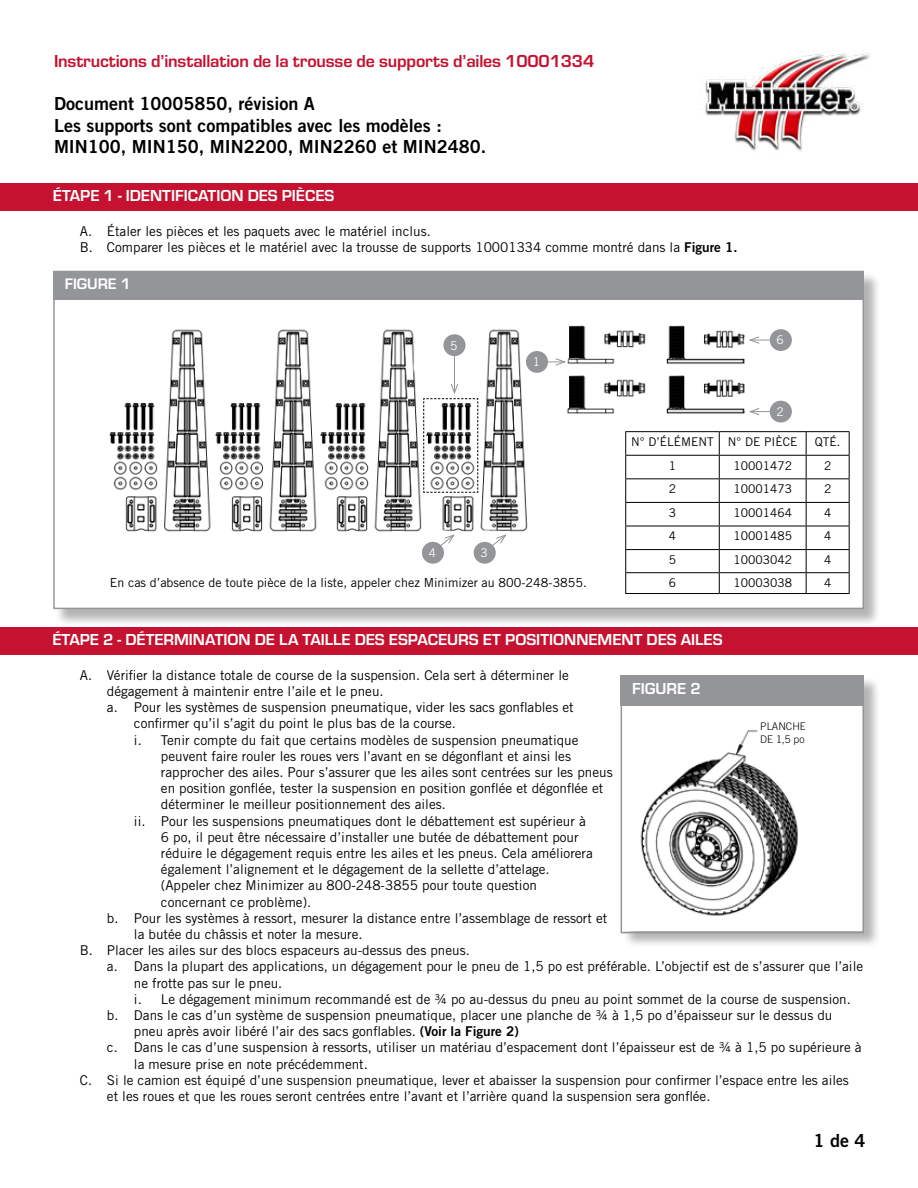
<style>
.page{position:relative;width:918px;height:1188px;background:#fff}
.page>*{position:absolute;margin:0;border:0;box-sizing:border-box;transform-origin:0 0}
.t1{font:18px/21.6px "Trade Gothic LT Std Bd 2";color:#000}
.t2{font:700 18px "Eurostile";letter-spacing:-.01em;color:#c41230}
.t3{font:700 16.5px "Eurostile";color:#fff}
.t4{font:700 15.9px "Eurostile";color:#fff}
.t5{font:13.5px/16.2px "Trade Gothic LT Std";color:#000}
.t6{font:12.45px "Trade Gothic LT Std";color:#000}
.t7{font:12px "Trade Gothic LT Std";color:#000}
.t8{font:12px "Trade Gothic LT Std";color:#fff}
.t9{font:300 10.5px/12.6px "Trade Gothic LT Std";color:#000}
.s1{font-family:"Trade Gothic LT Std Bd 2"}
</style>
<div class="page">
<div style="left:54px;top:271px;width:827px;height:355px;background:#000;opacity:.3"></div>
<div style="left:53px;top:271px;width:811px;height:338px;background:#fff;border:1px solid #939598"></div>
<div style="left:0;top:627px;width:918px;height:27px;background:#c41230"></div>
<div style="left:0;top:183px;width:918px;height:27px;background:#c41230"></div>
<img style="left:110px;top:325px;width:643px;height:216px">
<div style="left:53px;top:271px;width:811px;height:29px;background:#939598"></div>
<img style="left:703px;top:53px;width:168px;height:98px">
<hr style="left:625px;top:431px;width:94px;height:1px;background:#000">
<hr style="left:719px;top:431px;width:87px;height:1px;background:#000">
<hr style="left:806px;top:431px;width:44px;height:1px;background:#000">
<hr style="left:625px;top:455px;width:94px;height:1px;background:#000">
<hr style="left:719px;top:455px;width:87px;height:1px;background:#000">
<hr style="left:806px;top:455px;width:44px;height:1px;background:#000">
<hr style="left:625px;top:478px;width:94px;height:1px;background:#000">
<hr style="left:719px;top:478px;width:87px;height:1px;background:#000">
<hr style="left:806px;top:478px;width:44px;height:1px;background:#000">
<hr style="left:625px;top:502px;width:94px;height:1px;background:#000">
<hr style="left:719px;top:502px;width:87px;height:1px;background:#000">
<hr style="left:806px;top:502px;width:44px;height:1px;background:#000">
<hr style="left:625px;top:526px;width:94px;height:1px;background:#000">
<hr style="left:719px;top:526px;width:87px;height:1px;background:#000">
<hr style="left:806px;top:526px;width:44px;height:1px;background:#000">
<hr style="left:625px;top:549px;width:94px;height:1px;background:#000">
<hr style="left:719px;top:549px;width:87px;height:1px;background:#000">
<hr style="left:806px;top:549px;width:44px;height:1px;background:#000">
<hr style="left:625px;top:572px;width:94px;height:1px;background:#000">
<svg style="left:625px;top:432px;width:1px;height:161px"></svg>
<hr style="left:719px;top:572px;width:87px;height:1px;background:#000">
<svg style="left:719px;top:432px;width:1px;height:161px"></svg>
<hr style="left:806px;top:572px;width:44px;height:1px;background:#000">
<svg style="left:806px;top:432px;width:1px;height:161px"></svg>
<svg style="left:849px;top:432px;width:1px;height:161px"></svg>
<hr style="left:625px;top:593px;width:94px;height:1px;background:#000">
<hr style="left:719px;top:593px;width:87px;height:1px;background:#000">
<hr style="left:806px;top:593px;width:44px;height:1px;background:#000">
<div style="left:623px;top:677px;width:258px;height:271px;background:#000;opacity:.3"></div>
<div style="left:621px;top:675px;width:242px;height:256px;background:#fff"></div>
<div style="left:621px;top:675px;width:243px;height:30px;background:#939598"></div>
<div style="left:621px;top:678px;width:243px;height:255px;border:2px solid #939598"></div>
<img style="left:640px;top:730px;width:158px;height:186px">
<div style="left:422px;top:542px;width:22px;height:22px;background:#939598;border-radius:50%"></div>
<div style="left:474px;top:542px;width:22px;height:22px;background:#939598;border-radius:50%"></div>
<div style="left:443px;top:334px;width:23px;height:22px;background:#939598;border-radius:50%"></div>
<div style="left:526px;top:351px;width:22px;height:22px;background:#939598;border-radius:50%"></div>
<div style="left:770px;top:401px;width:22px;height:22px;background:#939598;border-radius:50%"></div>
<div style="left:770px;top:329px;width:22px;height:22px;background:#939598;border-radius:50%"></div>
<hr style="left:454px;top:354px;width:1px;height:39px;background:#939598">
<svg style="left:547px;top:358px;width:20px;height:8px"></svg>
<svg style="left:748px;top:407px;width:23px;height:9px"></svg>
<svg style="left:748px;top:336px;width:23px;height:8px"></svg>
<svg style="left:436px;top:534px;width:19px;height:16px"></svg>
<svg style="left:487px;top:534px;width:20px;height:16px"></svg>
<svg style="left:423px;top:383px;width:56px;height:110px"></svg>
<div style="left:760px;top:722px;width:82px;height:20px;background:#fff"></div>
<h1 class="t2" style="left:54px;top:48px;width:542px">Instructions d’installation de la trousse de supports d’ailes 10001334</h1>
<h1 class="t1" style="left:54px;top:93px;width:434px">Document 10005850, révision A<br>Les supports sont compatibles avec les modèles :<br>MIN100, MIN150, MIN2200, MIN2260 et MIN2480.</h1>
<p class="t3" style="left:53px;top:184px;width:283px">ÉTAPE 1 - IDENTIFICATION DES PIÈCES</p>
<p class="t5" style="left:80px;top:222px;width:659px">A. Étaler les pièces et les paquets avec le matériel inclus.<br>B. Comparer les pièces et le matériel avec la trousse de supports 10001334 comme montré dans la <span class="s1">Figure 1.</span></p>
<p class="t4" style="left:65px;top:272px;width:67px">FIGURE 1</p>
<p class="t8" style="left:450px;top:338px;width:9px">5</p>
<p class="t8" style="left:533px;top:355px;width:9px">1</p>
<p class="t8" style="left:429px;top:546px;width:9px">4</p>
<p class="t8" style="left:480px;top:546px;width:9px">3</p>
<p class="t6" style="left:110px;top:575px;width:479px">En cas d’absence de toute pièce de la liste, appeler chez Minimizer au 800-248-3855.</p>
<p class="t8" style="left:777px;top:333px;width:9px">6</p>
<p class="t8" style="left:777px;top:404px;width:9px">2</p>
<p class="t7" style="left:631px;top:434px;width:168px">N° D’ÉLÉMENT N° DE PIÈCE</p>
<p class="t7" style="left:815px;top:434px;width:27px">QTÉ.</p>
<p class="t7" style="left:669px;top:458px;width:9px">1</p>
<p class="t7" style="left:733px;top:458px;width:60px">10001472</p>
<p class="t7" style="left:824px;top:458px;width:9px">2</p>
<p class="t7" style="left:669px;top:482px;width:9px">2</p>
<p class="t7" style="left:733px;top:482px;width:60px">10001473</p>
<p class="t7" style="left:824px;top:482px;width:9px">2</p>
<p class="t7" style="left:669px;top:505px;width:9px">3</p>
<p class="t7" style="left:733px;top:505px;width:60px">10001464</p>
<p class="t7" style="left:824px;top:505px;width:9px">4</p>
<p class="t7" style="left:669px;top:529px;width:9px">4</p>
<p class="t7" style="left:733px;top:529px;width:60px">10001485</p>
<p class="t7" style="left:824px;top:529px;width:9px">4</p>
<p class="t7" style="left:669px;top:552px;width:9px">5</p>
<p class="t7" style="left:733px;top:552px;width:60px">10003042</p>
<p class="t7" style="left:824px;top:552px;width:9px">4</p>
<p class="t7" style="left:669px;top:575px;width:9px">6</p>
<p class="t7" style="left:733px;top:575px;width:60px">10003038</p>
<p class="t7" style="left:824px;top:575px;width:9px">4</p>
<p class="t3" style="left:52px;top:628px;width:672px">ÉTAPE 2 - DÉTERMINATION DE LA TAILLE DES ESPACEURS ET POSITIONNEMENT DES AILES</p>
<p class="t5" style="left:80px;top:667px;width:491px">A. Vérifier la distance totale de course de la suspension. Cela sert à déterminer le</p>
<p class="t5" style="left:107px;top:683px;width:278px">dégagement à maintenir entre l’aile et le pneu.</p>
<p class="t5" style="left:107px;top:699px;width:468px">a. Pour les systèmes de suspension pneumatique, vider les sacs gonflables et</p>
<p class="t5" style="left:134px;top:715px;width:324px">confirmer qu’il s’agit du point le plus bas de la course.</p>
<p class="t5" style="left:134px;top:732px;width:446px">i. Tenir compte du fait que certains modèles de suspension pneumatique</p>
<p class="t5" style="left:161px;top:748px;width:412px">peuvent faire rouler les roues vers l’avant en se dégonflant et ainsi les</p>
<p class="t5" style="left:161px;top:764px;width:453px">rapprocher des ailes. Pour s’assurer que les ailes sont centrées sur les pneus</p>
<p class="t5" style="left:161px;top:780px;width:444px">en position gonflée, tester la suspension en position gonflée et dégonflée et</p>
<p class="t5" style="left:161px;top:796px;width:286px">déterminer le meilleur positionnement des ailes.</p>
<p class="t5" style="left:134px;top:813px;width:453px">ii. Pour les suspensions pneumatiques dont le débattement est supérieur à</p>
<p class="t5" style="left:161px;top:829px;width:419px">6 po, il peut être nécessaire d’installer une butée de débattement pour</p>
<p class="t5" style="left:161px;top:845px;width:433px">réduire le dégagement requis entre les ailes et les pneus. Cela améliorera</p>
<p class="t5" style="left:161px;top:861px;width:390px">également l’alignement et le dégagement de la sellette d’attelage.</p>
<p class="t5" style="left:161px;top:877px;width:378px">(Appeler chez Minimizer au 800-248-3855 pour toute question</p>
<p class="t5" style="left:161px;top:894px;width:152px">concernant ce problème).</p>
<p class="t5" style="left:107px;top:910px;width:502px">b. Pour les systèmes à ressort, mesurer la distance entre l’assemblage de ressort et</p>
<p class="t5" style="left:134px;top:926px;width:230px">la butée du châssis et noter la mesure.</p>
<p class="t5" style="left:80px;top:942px;width:391px">B. Placer les ailes sur des blocs espaceurs au-dessus des pneus.</p>
<p class="t5" style="left:107px;top:958px;width:758px">a. Dans la plupart des applications, un dégagement pour le pneu de 1,5 po est préférable. L’objectif est de s’assurer que l’aile</p>
<p class="t5" style="left:134px;top:975px;width:150px">ne frotte pas sur le pneu.</p>
<p class="t5" style="left:134px;top:991px;width:718px">i. Le dégagement minimum recommandé est de ¾ po au-dessus du pneu au point sommet de la course de suspension.</p>
<p class="t5" style="left:107px;top:1007px;width:727px">b. Dans le cas d’un système de suspension pneumatique, placer une planche de ¾ à 1,5 po d’épaisseur sur le dessus du</p>
<p class="t5" style="left:134px;top:1023px;width:386px">pneu après avoir libéré l’air des sacs gonflables. <span class="s1">(Voir la Figure 2)</span></p>
<p class="t5" style="left:107px;top:1039px;width:756px">c. Dans le cas d’une suspension à ressorts, utiliser un matériau d’espacement dont l’épaisseur est de ¾ à 1,5 po supérieure à</p>
<p class="t5" style="left:134px;top:1056px;width:235px">la mesure prise en note précédemment.</p>
<p class="t5" style="left:80px;top:1072px;width:771px">C. Si le camion est équipé d’une suspension pneumatique, lever et abaisser la suspension pour confirmer l’espace entre les ailes</p>
<p class="t5" style="left:107px;top:1088px;width:605px">et les roues et que les roues seront centrées entre l’avant et l’arrière quand la suspension sera gonflée.</p>
<p class="t3" style="left:632px;top:677px;width:70px">FIGURE 2</p>
<p class="t9" style="left:760px;top:720px;width:47px">PLANCHE<br>DE 1,5 po</p>
<h1 class="t1" style="left:814px;top:1129px;width:53px">1 de 4</h1>
</div>
